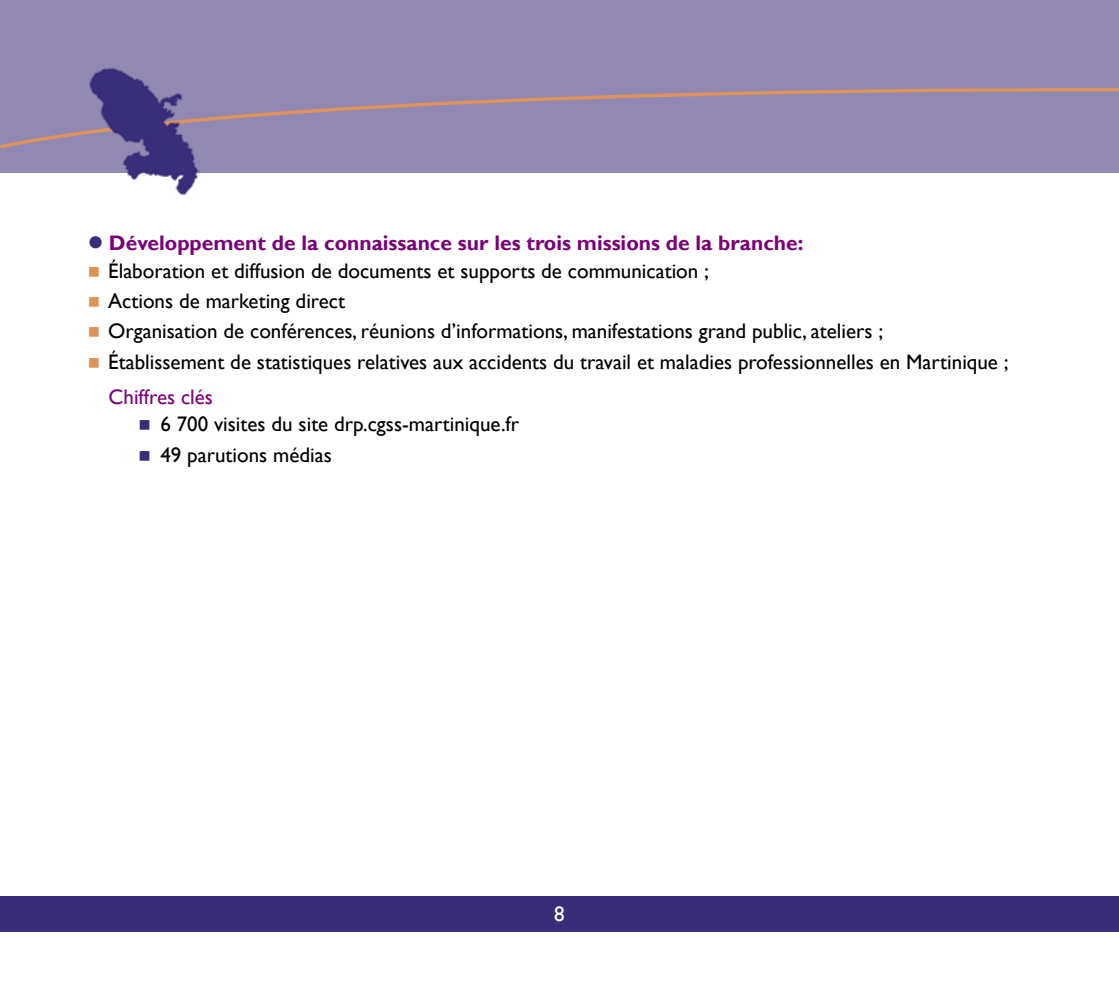
<style>
.page{position:relative;width:1119px;height:1007px;background:#fff}
.page>*{position:absolute;margin:0;border:0;box-sizing:border-box;transform-origin:0 0}
.t1{font:21px/35.2px "Gill Sans";color:#000}
.t2{font:700 21px "Gill Sans";color:#7b0078}
.t3{font:21px "Gill Sans";color:#fff}
.s1{color:#392d7a}
.s2{color:#da945c}
.s3{color:#7b0078}
</style>
<div class="page">
<div style="left:0;top:0;width:1118px;height:172px;background:#9188b4"></div>
<svg style="left:0;top:87px;width:1118px;height:62px"></svg>
<div style="left:0;top:896px;width:1118px;height:35px;background:#392d7a"></div>
<img style="left:89px;top:67px;width:110px;height:128px">
<p class="t2" style="left:88px;top:230px;width:717px"><span class="s1">●</span> Développement de la connaissance sur les trois missions de la branche:</p>
<p class="t1" style="left:88px;top:253px;width:622px"><span class="s2">■</span> Élaboration et diffusion de documents et supports de communication ;</p>
<p class="t1" style="left:88px;top:284px;width:259px"><span class="s2">■</span> Actions de marketing direct</p>
<p class="t1" style="left:88px;top:314px;width:796px"><span class="s2">■</span> Organisation de conférences, réunions d’informations, manifestations grand public, ateliers ;</p>
<p class="t1" style="left:109px;top:344px;width:901px;text-indent:-21px"><span class="s2">■</span> Établissement de statistiques relatives aux accidents du travail et maladies professionnelles en Martinique ;<br><span class="s3">Chiffres clés</span></p>
<p class="t1" style="left:139px;top:407px;width:382px"><span class="s1">■</span> 6 700 visites du site drp.cgss-martinique.fr</p>
<p class="t1" style="left:139px;top:437px;width:194px"><span class="s1">■</span> 49 parutions médias</p>
<p class="t3" style="left:554px;top:901px;width:12px">8</p>
</div>
